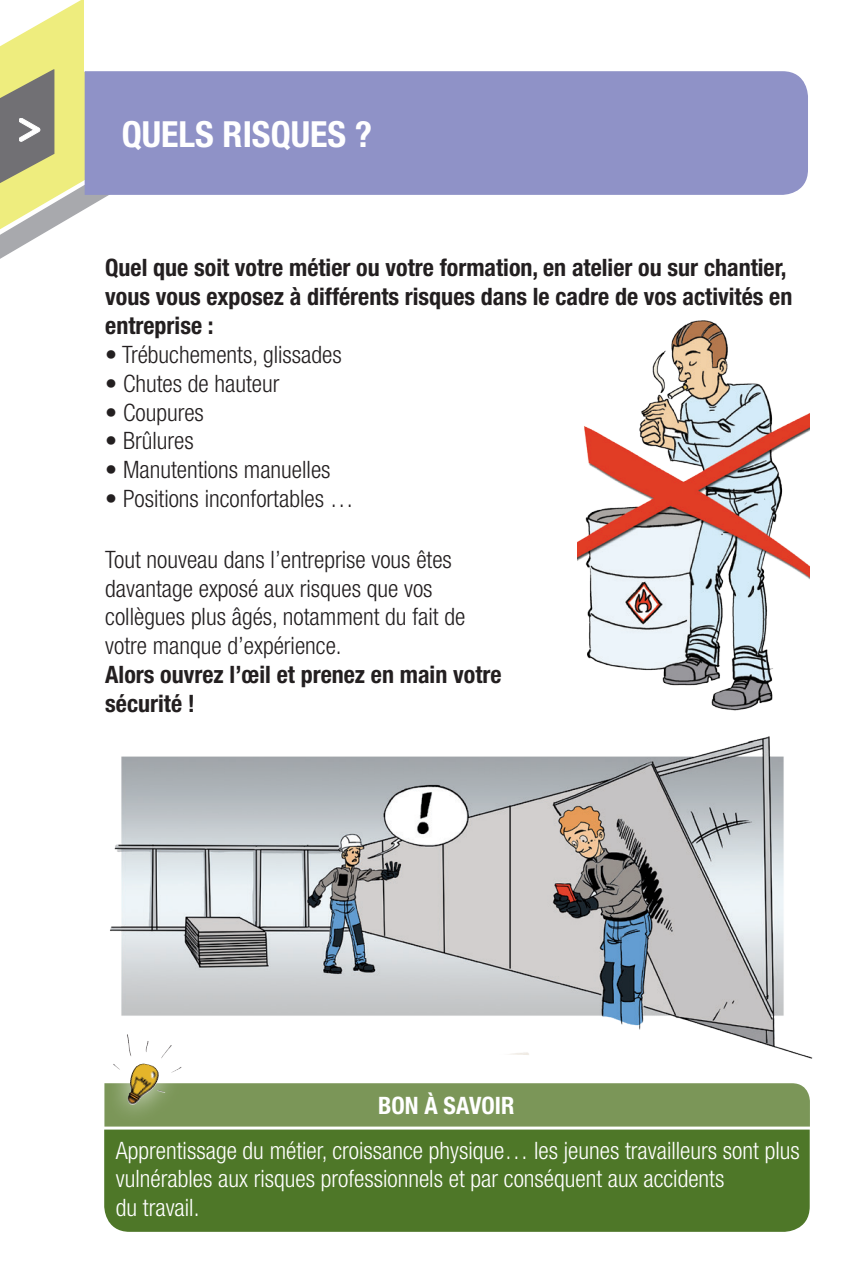
<style>
.page{position:relative;width:851px;height:1276px;background:#fff}
.page>*{position:absolute;margin:0;border:0;box-sizing:border-box;transform-origin:0 0}
.t1{font:700 condensed 36px "Helvetica Neue";color:#fff}
.t2{font:300 condensed 24px/28.8px "Helvetica Neue";color:#231f20}
.t3{font:700 condensed 24px/28.8px "Helvetica Neue";color:#231f20}
.t4{font:300 condensed 24px/28.8px "Helvetica Neue";color:#fff}
.t5{font:700 condensed 24px "Helvetica Neue";color:#fff}
</style>
<div class="page">
<svg style="left:0;top:18px;width:109px;height:241px;fill:#eeed7e"></svg>
<div style="left:85px;top:0;width:737px;height:71px;background:#fff"></div>
<svg style="left:0;top:69px;width:54px;height:132px;background:#a1a07b"></svg>
<div style="left:85px;top:71px;width:722px;height:124px;background:#8f92c7"></div>
<img style="left:577px;top:320px;width:232px;height:391px">
<div style="left:201px;top:1083px;width:608px;height:43px;background:#7b9658"></div>
<div style="left:104px;top:1129px;width:705px;height:102px;background:#4e7728"></div>
<div style="left:95px;top:1016px;width:106px;height:110px;background:#fff;opacity:.75"></div>
<img style="left:95px;top:736px;width:718px;height:329px">
<h1 class="t1" style="left:122px;top:112px;width:252px">QUELS RISQUES ?</h1>
<p class="t3" style="left:105px;top:253px;width:688px">Quel que soit votre métier ou votre formation, en atelier ou sur chantier, vous vous exposez à différents risques dans le cadre de vos activités en entreprise :</p>
<p class="t2" style="left:105px;top:340px;width:238px">• Trébuchements, glissades</p>
<p class="t2" style="left:105px;top:368px;width:176px">• Chutes de hauteur</p>
<p class="t2" style="left:105px;top:397px;width:100px">• Coupures</p>
<p class="t2" style="left:105px;top:426px;width:90px">• Brûlures</p>
<p class="t2" style="left:105px;top:455px;width:227px">• Manutentions manuelles</p>
<p class="t2" style="left:105px;top:484px;width:250px">• Positions inconfortables …</p>
<p class="t2" style="left:105px;top:545px;width:361px">Tout nouveau dans l’entreprise vous êtes davantage exposé aux risques que vos collègues plus âgés, notamment du fait de votre manque d’expérience.</p>
<p class="t3" style="left:105px;top:660px;width:398px">Alors ouvrez l’œil et prenez en main votre sécurité !</p>
<p class="t5" style="left:378px;top:1091px;width:138px">BON À SAVOIR</p>
<p class="t4" style="left:116px;top:1135px;width:685px">Apprentissage du métier, croissance physique… les jeunes travailleurs sont plus vulnérables aux risques professionnels et par conséquent aux accidents<br>du travail.</p>
</div>
